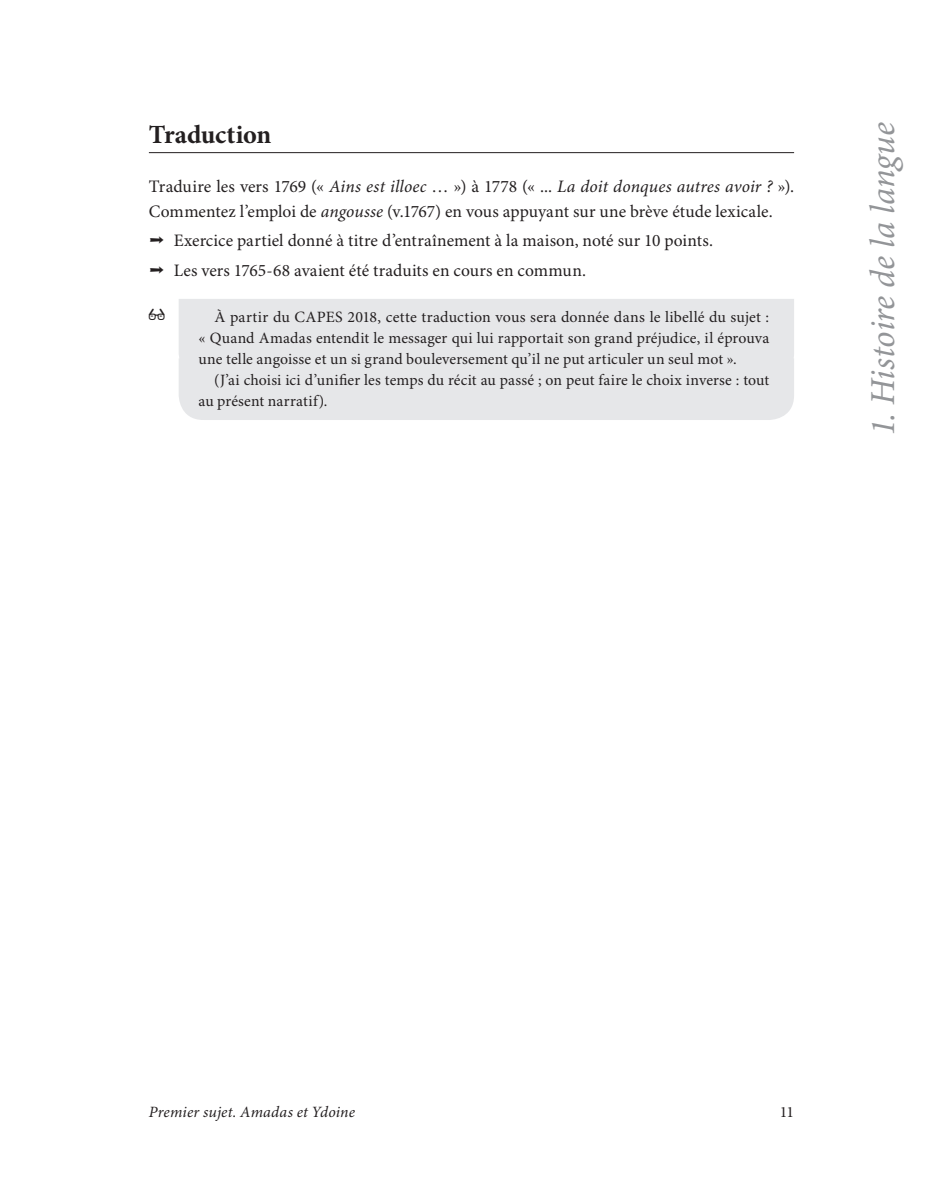
<style>
.page{position:relative;width:943px;height:1191px;background:#fff}
.page>*{position:absolute;margin:0;border:0;box-sizing:border-box;transform-origin:0 0}
.t1{font:italic 35px "Minion Pro";color:#939598}
.t2{font:700 26.25px "Minion Pro";letter-spacing:-.015em;color:#231f20}
.t3{font:17.5px/24.5px "Minion Pro";letter-spacing:.005em;color:#231f20}
.t4{font:15.75px/21px "Minion Pro";letter-spacing:.01em;color:#231f20;text-align:justify}
.t5{font:italic 15.75px "Minion Pro";letter-spacing:.01em;color:#231f20}
.s1{font-style:italic}
</style>
<div class="page">
<hr style="left:149px;top:152px;width:645px;height:1px;background:#231f20">
<div style="left:179px;top:299px;width:615px;height:59px;background:#e6e7e9"></div>
<div style="left:179px;top:358px;width:615px;height:62px;background:#e6e7e9"></div>
<h2 class="t2" style="left:149px;top:124px;width:124px">Traduction</h2>
<p class="t3" style="left:149px;top:176px;width:646px">Traduire les vers 1769 (« <span class="s1">Ains est illoec</span> … ») à 1778 (« ... <span class="s1">La doit donques autres avoir ?</span> »).<br>Commentez l’emploi de <span class="s1">angousse</span> (v.1767) en vous appuyant sur une brève étude lexicale.</p>
<p class="t3" style="left:149px;top:227px;width:566px;line-height:29.4px">➝ Exercice partiel donné à titre d’entraînement à la maison, noté sur 10 points. ➝ Les vers 1765-68 avaient été traduits en cours en commun.</p>
<p class="t4" style="left:198px;top:307px;width:572px;text-indent:16px">À partir du CAPES 2018, cette traduction vous sera donnée dans le libellé du sujet : « Quand Amadas entendit le messager qui lui rapportait son grand préjudice, il éprouva une telle angoisse et un si grand bouleversement qu’il ne put articuler un seul mot ».</p>
<p class="t4" style="left:198px;top:370px;width:572px;text-indent:16px">(J’ai choisi ici d’unifier les temps du récit au passé ; on peut faire le choix inverse : tout au présent narratif).</p>
<h1 class="t1" style="left:868px;top:436px;width:315px;rotate:-90deg">1. Histoire de la langue</h1>
<p class="t5" style="left:149px;top:1105px;width:208px">Premier sujet. Amadas et Ydoine</p>
<p class="t4" style="left:779px;top:1102px;width:16px">11</p>
</div>
